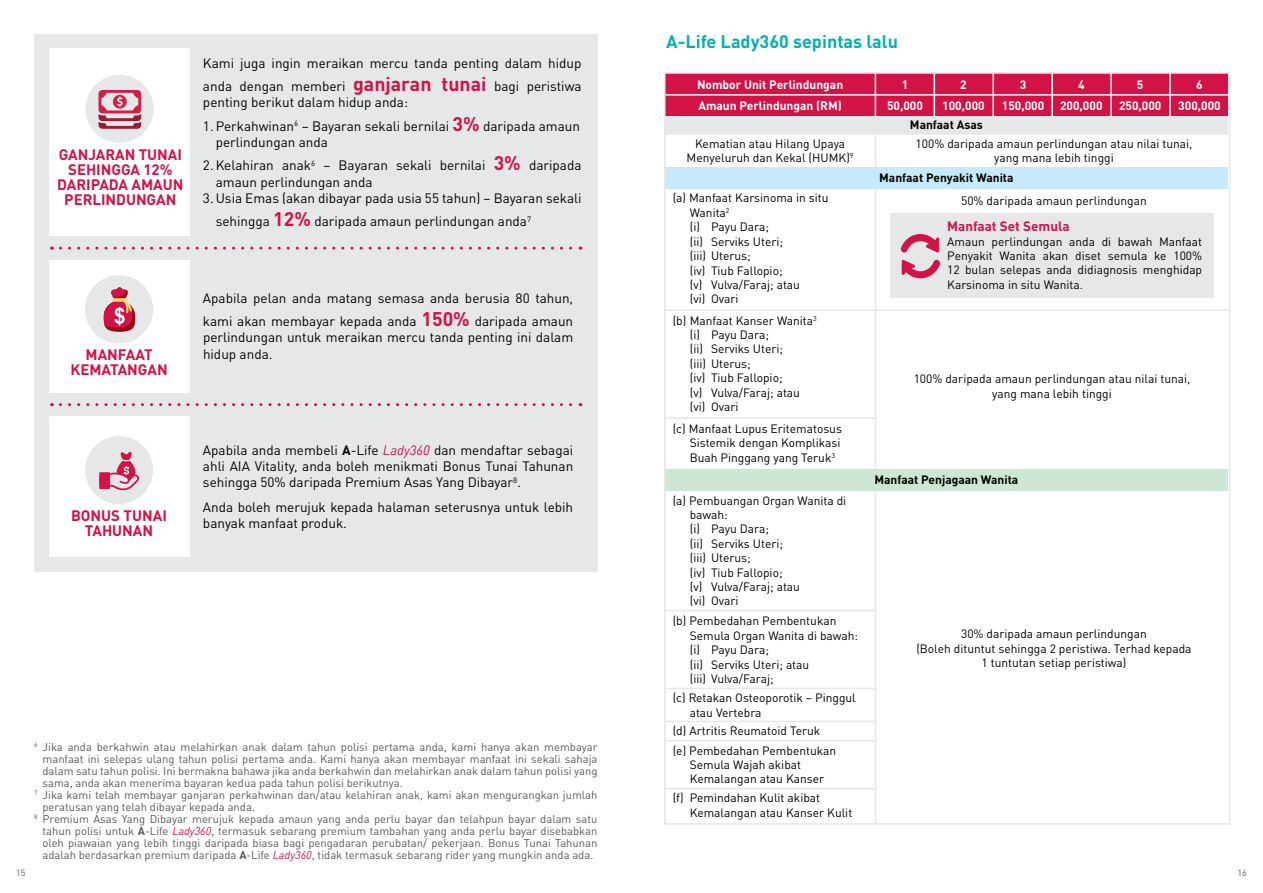
<style>
.page{position:relative;width:1263px;height:893px;background:#fff}
.page>*{position:absolute;margin:0;border:0;box-sizing:border-box;transform-origin:0 0}
.t1{font:700 18px "DINOT";color:#00b1b0}
.t2{font:700 15px/15px "DINOT";letter-spacing:-.005em;color:#d31245;text-align:center}
.t3{font:13.5px/23.4px "DINOT";color:#000}
.t4{font:700 13.5px "DINOT";color:#d31245}
.t5{font:12px/14.4px "DINOT";color:#000}
.t6{font:700 12px/20.7px "DINOT";color:#fff;text-align:center}
.t7{font:700 12px "DINOT";color:#000}
.t8{font:11.25px "DINOT";color:#58595b}
.t9{font:9px "DINOT";color:#58595b}
.s1{font-weight:700;font-size:19.5px;color:#d31245}
.s2{font-weight:700}
.s3{font-style:italic;color:#d31245}
</style>
<div class="page">
<div style="left:665px;top:74px;width:564px;height:61px;background:#e6e7e8"></div>
<div style="left:34px;top:34px;width:563px;height:537px;background:#e6e7e8"></div>
<svg style="left:60px;top:247px;width:521px;height:3px"></svg>
<svg style="left:60px;top:403px;width:521px;height:3px"></svg>
<div style="left:49px;top:260px;width:140px;height:132px;background:#fff"></div>
<div style="left:85px;top:275px;width:68px;height:68px;background:#e6e7e8;border-radius:50%"></div>
<svg style="left:103px;top:287px;width:33px;height:45px"></svg>
<div style="left:49px;top:417px;width:140px;height:140px;background:#fff"></div>
<div style="left:85px;top:436px;width:68px;height:68px;background:#e6e7e8;border-radius:50%"></div>
<svg style="left:99px;top:451px;width:40px;height:39px"></svg>
<div style="left:49px;top:48px;width:140px;height:188px;background:#fff"></div>
<div style="left:86px;top:75px;width:68px;height:68px;background:#e6e7e8;border-radius:50%"></div>
<svg style="left:99px;top:90px;width:42px;height:39px"></svg>
<div style="left:665px;top:74px;width:563px;height:42px;background:#d31245"></div>
<hr style="left:933px;top:74px;width:2px;height:42px;background:#fff">
<hr style="left:992px;top:74px;width:2px;height:42px;background:#fff">
<hr style="left:1051px;top:74px;width:2px;height:42px;background:#fff">
<hr style="left:1110px;top:74px;width:2px;height:42px;background:#fff">
<hr style="left:1169px;top:74px;width:2px;height:42px;background:#fff">
<hr style="left:665px;top:94px;width:563px;height:2px;background:#fff">
<div style="left:665px;top:167px;width:563px;height:22px;background:#c7eafb"></div>
<hr style="left:875px;top:74px;width:1px;height:42px;background:#fff">
<hr style="left:875px;top:135px;width:1px;height:32px;background:#e6e7e8">
<hr style="left:875px;top:189px;width:1px;height:635px;background:#e6e7e8">
<hr style="left:665px;top:309px;width:564px;height:2px;background:#e6e7e8">
<hr style="left:665px;top:417px;width:210px;height:2px;background:#e6e7e8">
<hr style="left:665px;top:610px;width:210px;height:1px;background:#e6e7e8">
<hr style="left:665px;top:688px;width:210px;height:1px;background:#e6e7e8">
<hr style="left:665px;top:721px;width:210px;height:1px;background:#e6e7e8">
<hr style="left:665px;top:740px;width:210px;height:1px;background:#e6e7e8">
<hr style="left:665px;top:788px;width:210px;height:1px;background:#e6e7e8">
<div style="left:890px;top:213px;width:324px;height:84px;background:#e6e7e8"></div>
<svg style="left:901px;top:234px;width:38px;height:19px"></svg>
<svg style="left:902px;top:260px;width:38px;height:18px"></svg>
<div style="left:665px;top:469px;width:563px;height:22px;background:#cce7d3"></div>
<p class="t2" style="left:57px;top:146px;width:128px">GANJARAN TUNAI<br>SEHINGGA 12%<br>DARIPADA AMAUN<br>PERLINDUNGAN</p>
<p class="t3" style="left:203px;top:51px;width:380px">Kami juga ingin meraikan mercu tanda penting dalam hidup anda dengan memberi <span class="s1">ganjaran tunai</span> bagi peristiwa</p>
<p class="t3" style="left:203px;top:91px;width:379px">penting berikut dalam hidup anda:<br>1.Perkahwinan<sup>6</sup> – Bayaran sekali bernilai <span class="s1">3%</span> daripada amaun</p>
<p class="t3" style="left:203px;top:130px;width:380px;text-indent:13px">perlindungan anda<br>2.Kelahiran anak<sup>6</sup> – Bayaran sekali bernilai <span class="s1">3%</span> daripada</p>
<p class="t3" style="left:203px;top:173px;width:380px;line-height:16.2px;text-indent:13px">amaun perlindungan anda<br>3.Usia Emas (akan dibayar pada usia 55 tahun) – Bayaran sekali</p>
<p class="t3" style="left:216px;top:209px;width:317px">sehingga <span class="s1">12%</span> daripada amaun perlindungan anda<sup>7</sup></p>
<p class="t3" style="left:203px;top:286px;width:372px">Apabila pelan anda matang semasa anda berusia 80 tahun, kami akan membayar kepada anda <span class="s1">150%</span> daripada amaun</p>
<p class="t3" style="left:203px;top:326px;width:372px">perlindungan untuk meraikan mercu tanda penting ini dalam</p>
<p class="t2" style="left:86px;top:346px;width:69px">MANFAAT</p>
<p class="t3" style="left:203px;top:342px;width:71px">hidup anda.</p>
<p class="t2" style="left:70px;top:361px;width:99px">KEMATANGAN</p>
<p class="t2" style="left:71px;top:507px;width:97px">BONUS TUNAI<br>TAHUNAN</p>
<p class="t3" style="left:203px;top:442px;width:372px;line-height:16.2px;text-align:justify">Apabila anda membeli <span class="s2">A</span>-Life <span class="s3">Lady360</span> dan mendaftar sebagai ahli AIA Vitality, anda boleh menikmati Bonus Tunai Tahunan sehingga 50% daripada Premium Asas Yang Dibayar<sup>8</sup>.</p>
<p class="t3" style="left:203px;top:499px;width:372px;line-height:16.2px">Anda boleh merujuk kepada halaman seterusnya untuk lebih banyak manfaat produk.</p>
<p class="t9" style="left:16px;top:867px;width:11px">15</p>
<p class="t8" style="left:34px;top:740px;width:565px"><sup>6</sup> Jika anda berkahwin atau melahirkan anak dalam tahun polisi pertama anda, kami hanya akan membayar</p>
<p class="t8" style="left:43px;top:752px;width:556px">manfaat ini selepas ulang tahun polisi pertama anda. Kami hanya akan membayar manfaat ini sekali sahaja</p>
<p class="t8" style="left:43px;top:764px;width:556px">dalam satu tahun polisi. Ini bermakna bahawa jika anda berkahwin dan melahirkan anak dalam tahun polisi yang</p>
<p class="t8" style="left:43px;top:776px;width:362px">sama, anda akan menerima bayaran kedua pada tahun polisi berikutnya.</p>
<p class="t8" style="left:34px;top:788px;width:565px"><sup>7</sup> Jika kami telah membayar ganjaran perkahwinan dan/atau kelahiran anak, kami akan mengurangkan jumlah</p>
<p class="t8" style="left:43px;top:800px;width:214px">peratusan yang telah dibayar kepada anda.</p>
<p class="t8" style="left:34px;top:812px;width:565px"><sup>8</sup> Premium Asas Yang Dibayar merujuk kepada amaun yang anda perlu bayar dan telahpun bayar dalam satu</p>
<p class="t8" style="left:43px;top:824px;width:556px">tahun polisi untuk <span class="s2">A</span>-Life <span class="s3">Lady360</span>, termasuk sebarang premium tambahan yang anda perlu bayar disebabkan</p>
<p class="t8" style="left:43px;top:836px;width:556px">oleh piawaian yang lebih tinggi daripada biasa bagi pengadaran perubatan/ pekerjaan. Bonus Tunai Tahunan</p>
<p class="t8" style="left:43px;top:848px;width:552px">adalah berdasarkan premium daripada <span class="s2">A</span>-Life <span class="s3">Lady360</span>, tidak termasuk sebarang rider yang mungkin anda ada.</p>
<h1 class="t1" style="left:666px;top:29px;width:233px">A-Life Lady360 sepintas lalu</h1>
<p class="t6" style="left:697px;top:74px;width:148px">Nombor Unit Perlindungan</p>
<p class="t6" style="left:887px;top:74px;width:37px">1<br>50,000</p>
<p class="t6" style="left:942px;top:74px;width:44px">2<br>100,000</p>
<p class="t6" style="left:1002px;top:74px;width:44px">3<br>150,000</p>
<p class="t6" style="left:1060px;top:74px;width:44px">4<br>200,000</p>
<p class="t6" style="left:1119px;top:74px;width:44px">5<br>250,000</p>
<p class="t6" style="left:1196px;top:74px;width:8px">6</p>
<p class="t6" style="left:698px;top:94px;width:145px">Amaun Perlindungan (RM)</p>
<p class="t6" style="left:1178px;top:94px;width:44px">300,000</p>
<p class="t5" style="left:687px;top:136px;width:168px;text-align:center">Kematian atau Hilang Upaya<br>Menyeluruh dan Kekal (HUMK)<sup>9</sup></p>
<p class="t5" style="left:690px;top:191px;width:140px;text-indent:-17px">(a) Manfaat Karsinoma in situ<br>Wanita<sup>2<br></sup>(i) Payu Dara;<br>(ii) Serviks Uteri;<br>(iii) Uterus;<br>(iv) Tiub Fallopio;<br>(v) Vulva/Faraj; atau<br>(vi) Ovari</p>
<p class="t7" style="left:910px;top:117px;width:74px">Manfaat Asas</p>
<p class="t5" style="left:915px;top:136px;width:278px;text-align:center">100% daripada amaun perlindungan atau nilai tunai, yang mana lebih tinggi</p>
<p class="t5" style="left:961px;top:193px;width:187px">50% daripada amaun perlindungan</p>
<p class="t7" style="left:879px;top:170px;width:136px">Manfaat Penyakit Wanita</p>
<p class="t4" style="left:947px;top:218px;width:124px">Manfaat Set Semula</p>
<p class="t5" style="left:947px;top:234px;width:256px;text-align:justify">Amaun perlindungan anda di bawah Manfaat Penyakit Wanita akan diset semula ke 100% 12 bulan selepas anda didiagnosis menghidap Karsinoma in situ Wanita.</p>
<p class="t5" style="left:690px;top:313px;width:129px;text-indent:-17px">(b) Manfaat Kanser Wanita<sup>3 </sup>(i) Payu Dara;<br>(ii) Serviks Uteri;<br>(iii) Uterus;<br>(iv) Tiub Fallopio;<br>(v) Vulva/Faraj; atau (vi) Ovari</p>
<p class="t5" style="left:690px;top:421px;width:154px;text-indent:-17px">(c) Manfaat Lupus Eritematosus<br>Sistemik dengan Komplikasi<br>Buah Pinggang yang Teruk<sup>3</sup></p>
<p class="t5" style="left:690px;top:493px;width:158px;text-indent:-17px">(a) Pembuangan Organ Wanita di bawah:<br>(i) Payu Dara;<br>(ii) Serviks Uteri;<br>(iii) Uterus;<br>(iv) Tiub Fallopio;<br>(v) Vulva/Faraj; atau<br>(vi) Ovari</p>
<p class="t5" style="left:690px;top:614px;width:170px;text-indent:-17px">(b) Pembedahan Pembentukan<br>Semula Organ Wanita di bawah: (i) Payu Dara;<br>(ii) Serviks Uteri; atau<br>(iii) Vulva/Faraj;</p>
<p class="t5" style="left:690px;top:690px;width:168px;text-indent:-17px">(c) Retakan Osteoporotik – Pinggul atau Vertebra</p>
<p class="t5" style="left:673px;top:721px;width:165px;line-height:19.4px">(d) Artritis Reumatoid Teruk (e) Pembedahan Pembentukan</p>
<p class="t5" style="left:690px;top:757px;width:136px">Semula Wajah akibat<br>Kemalangan atau Kanser</p>
<p class="t5" style="left:690px;top:791px;width:164px;text-indent:-17px">(f) Pemindahan Kulit akibat<br>Kemalangan atau Kanser Kulit</p>
<p class="t5" style="left:914px;top:372px;width:278px;text-align:center">100% daripada amaun perlindungan atau nilai tunai, yang mana lebih tinggi</p>
<p class="t7" style="left:874px;top:472px;width:145px">Manfaat Penjagaan Wanita</p>
<p class="t5" style="left:916px;top:627px;width:277px;text-align:center">30% daripada amaun perlindungan<br>(Boleh dituntut sehingga 2 peristiwa. Terhad kepada<br>1 tuntutan setiap peristiwa)</p>
<p class="t9" style="left:1237px;top:867px;width:11px">16</p>
</div>
